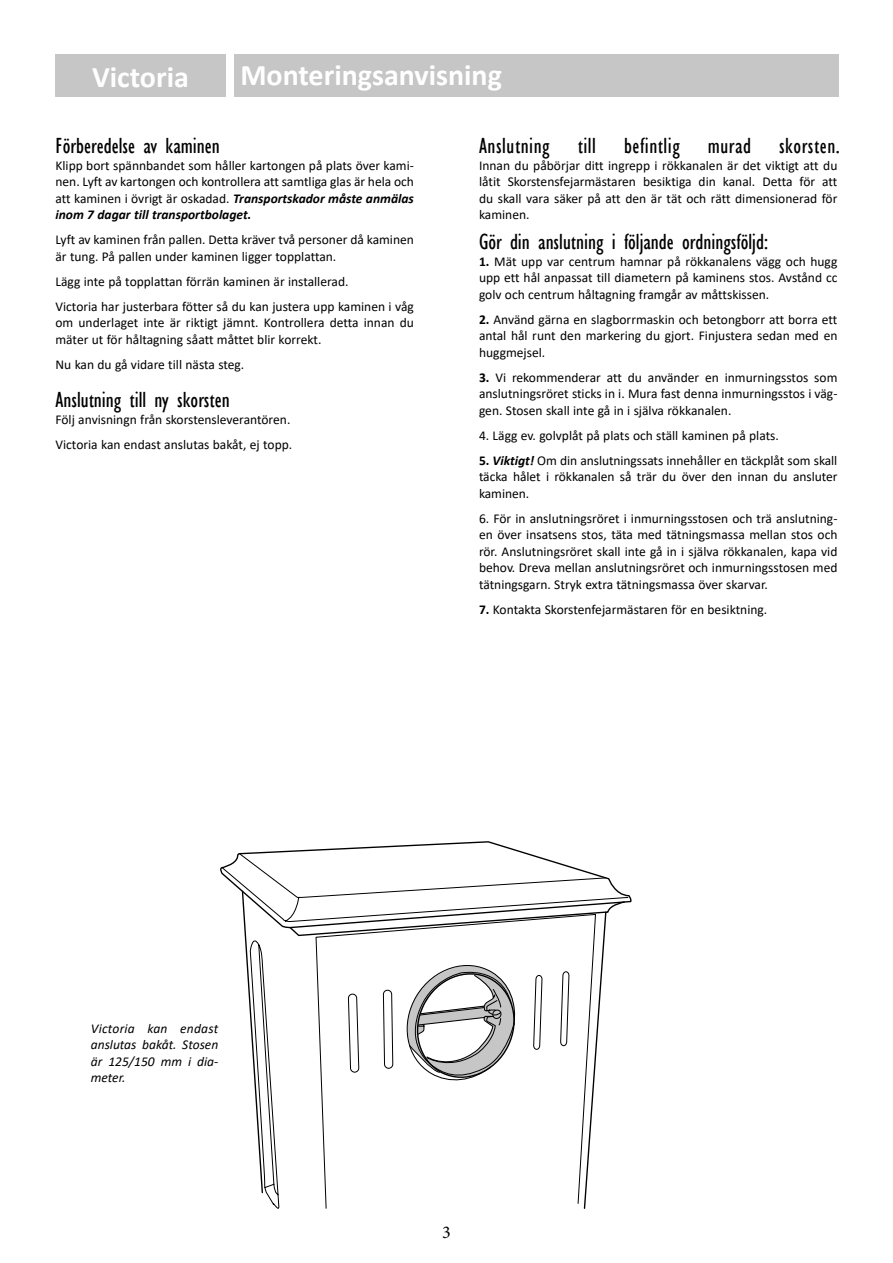
<style>
.page{position:relative;width:893px;height:1263px;background:#fff}
.page>*{position:absolute;margin:0;border:0;box-sizing:border-box;transform-origin:0 0}
.t1{font:700 30px "Calibri";color:#fff}
.t2{font:condensed 22.5px "Gill Sans";color:#000}
.t3{font:condensed 22.5px "Gill Sans";letter-spacing:.025em;color:#000}
.t4{font:18px "Minion Pro";color:#000}
.t5{font:13.5px/16.5px "Calibri";color:#000;text-align:justify}
.t6{font:italic 13.5px/16.5px "Calibri";color:#000;text-align:justify}
.s1{font-weight:700;font-style:italic}
.s2{font-weight:700}
</style>
<div class="page">
<div style="left:234px;top:54px;width:605px;height:43px;background:#c6c6c6"></div>
<div style="left:56px;top:54px;width:170px;height:43px;background:#c6c6c6"></div>
<svg style="left:220px;top:841px;width:412px;height:368px"></svg>
<h1 class="t1" style="left:92px;top:55px;width:98px">Victoria</h1>
<h1 class="t1" style="left:240px;top:54px;width:263px">Monteringsanvisning</h1>
<h2 class="t2" style="left:56px;top:132px;width:166px">Förberedelse av kaminen</h2>
<p class="t5" style="left:56px;top:157px;width:360px">Klipp bort spännbandet som håller kartongen på plats över kami&shy;nen. Lyft av kartongen och kontrollera att samtliga glas är hela och att kaminen i övrigt är oskadad. <span class="s1">Transportskador måste anmälas inom 7 dagar till transportbolaget.</span></p>
<p class="t5" style="left:56px;top:231px;width:360px">Lyft av kaminen från pallen. Detta kräver två personer då kaminen är tung. På pallen under kaminen ligger topplattan.</p>
<p class="t5" style="left:56px;top:268px;width:360px;line-height:25px">Lägg inte på topplattan förrän kaminen är installerad.<br>Victoria har justerbara fötter så du kan justera upp kaminen i våg</p>
<p class="t5" style="left:56px;top:314px;width:360px">om underlaget inte är riktigt jämnt. Kontrollera detta innan du mäter ut för håltagning såatt måttet blir korrekt.</p>
<p class="t5" style="left:56px;top:356px;width:190px">Nu kan du gå vidare till nästa steg.</p>
<h2 class="t2" style="left:56px;top:387px;width:176px">Anslutning till ny skorsten</h2>
<p class="t5" style="left:56px;top:406px;width:238px;line-height:25px">Följ anvisningn från skorstensleverantören.<br>Victoria kan endast anslutas bakåt, ej topp.</p>
<h2 class="t3" style="left:479px;top:132px;width:362px">Anslutning till befintlig murad skorsten.</h2>
<p class="t5" style="left:479px;top:157px;width:360px">Innan du påbörjar ditt ingrepp i rökkanalen är det viktigt att du låtit Skorstensfejarmästaren besiktiga din kanal. Detta för att du skall vara säker på att den är tät och rätt dimensionerad för kaminen.</p>
<h2 class="t2" style="left:479px;top:228px;width:290px">Gör din anslutning i följande ordningsföljd:</h2>
<p class="t5" style="left:479px;top:253px;width:360px"><span class="s2">1.</span> Mät upp var centrum hamnar på rökkanalens vägg och hugg upp ett hål anpassat till diametern på kaminens stos. Avstånd cc golv och centrum håltagning framgår av måttskissen.</p>
<p class="t5" style="left:479px;top:311px;width:360px"><span class="s2">2.</span> Använd gärna en slagborrmaskin och betongborr att borra ett antal hål runt den markering du gjort. Finjustera sedan med en huggmejsel.</p>
<p class="t5" style="left:479px;top:369px;width:360px"><span class="s2">3.</span> Vi rekommenderar att du använder en inmurningsstos som anslutningsröret sticks in i. Mura fast denna inmurningsstos i väg&shy;gen. Stosen skall inte gå in i själva rökkanalen.</p>
<p class="t5" style="left:479px;top:427px;width:301px">4. Lägg ev. golvplåt på plats och ställ kaminen på plats.</p>
<p class="t5" style="left:479px;top:452px;width:360px"><span class="s2">5.</span> <span class="s1">Viktigt!</span> Om din anslutningssats innehåller en täckplåt som skall täcka hålet i rökkanalen så trär du över den innan du ansluter kaminen.</p>
<p class="t5" style="left:479px;top:510px;width:360px">6. För in anslutningsröret i inmurningsstosen och trä anslutning&shy;en över insatsens stos, täta med tätningsmassa mellan stos och rör. Anslutningsröret skall inte gå in i själva rökkanalen, kapa vid behov. Dreva mellan anslutningsröret och inmurningsstosen med tätningsgarn. Stryk extra tätningsmassa över skarvar.</p>
<p class="t5" style="left:479px;top:601px;width:290px"><span class="s2">7.</span> Kontakta Skorstenfejarmästaren för en besiktning.</p>
<p class="t6" style="left:91px;top:1019px;width:129px">Victoria kan endast anslutas bakåt. Stosen är 125/150 mm i dia&shy;meter.</p>
<h3 class="t4" style="left:442px;top:1220px;width:10px">3</h3>
</div>
